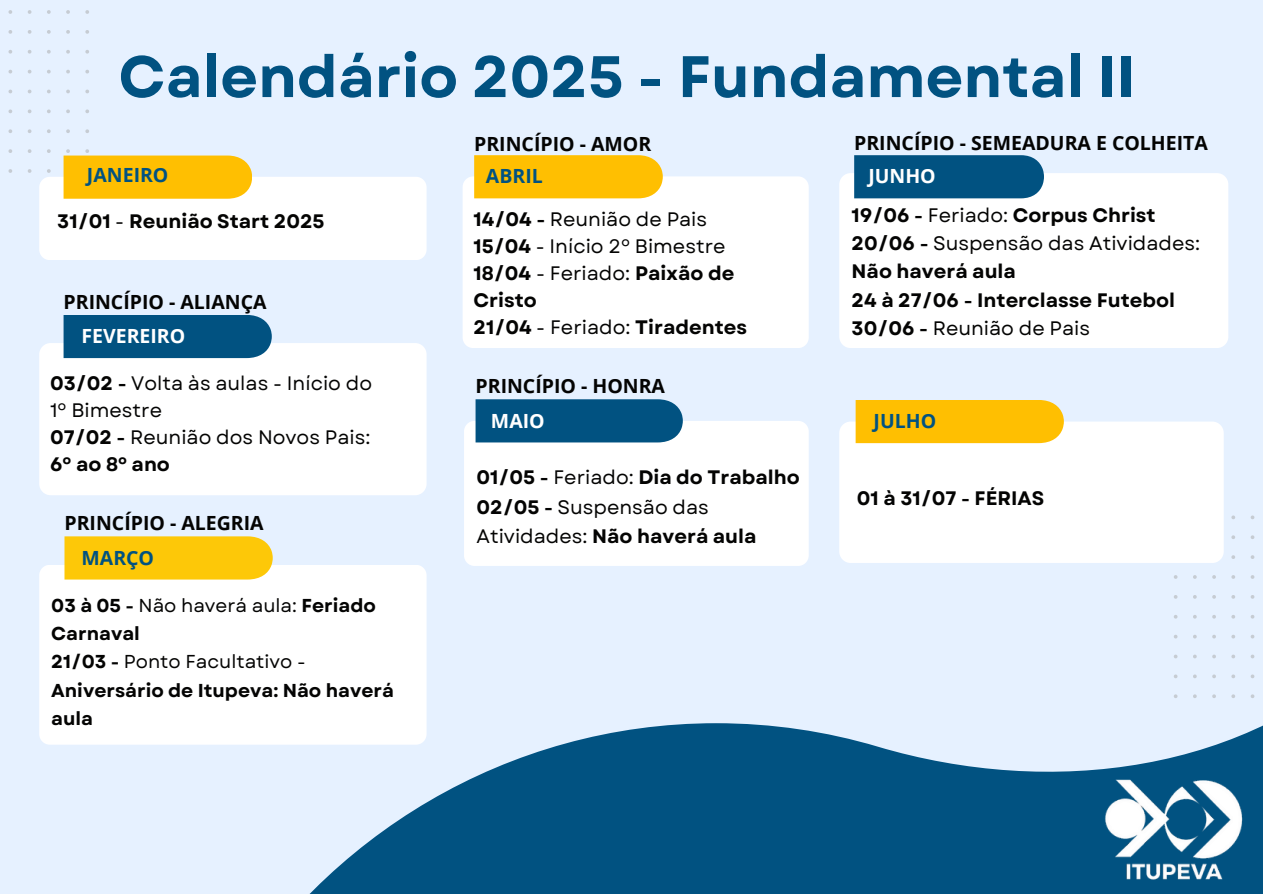
<style>
.page{position:relative;width:1263px;height:894px;background:#fff}
.page>*{position:absolute;margin:0;border:0;box-sizing:border-box;transform-origin:0 0}
.t1{font:700 58.35px "Garet";color:#015281}
.t2{font:19.5px/27px "Garet";color:#040403}
.t3{font:700 19.5px/27px "Garet";color:#040403}
.t4{font:700 19.5px "Open Sans";color:#040403}
.t5{font:700 19.5px "Open Sans";color:#015281}
.t6{font:700 19.5px "Open Sans";color:#fff}
.t7{font:700 18.75px/28.2px "Garet";color:#040403}
.s1{font-weight:400}
.s2{font-weight:700}
</style>
<div class="page">
<div style="left:0;top:0;width:1263px;height:893px;background:#e6f1ff"></div>
<svg style="left:1174px;top:515px;width:81px;height:164px"></svg>
<div style="left:39px;top:343px;width:388px;height:152px;background:#fff;border-radius:11px"></div>
<div style="left:64px;top:315px;width:208px;height:43px;background:#015281"></div>
<div style="left:463px;top:176px;width:346px;height:172px;background:#fff;border-radius:11px"></div>
<div style="left:474px;top:155px;width:189px;height:43px;background:#ffbf01"></div>
<div style="left:464px;top:421px;width:345px;height:144px;background:#fff;border-radius:11px"></div>
<div style="left:476px;top:399px;width:207px;height:43px;background:#015281"></div>
<div style="left:839px;top:173px;width:389px;height:175px;background:#fff;border-radius:11px"></div>
<div style="left:854px;top:155px;width:190px;height:43px;background:#015281"></div>
<div style="left:39px;top:564px;width:388px;height:180px;background:#fff;border-radius:11px"></div>
<div style="left:64px;top:536px;width:209px;height:43px;background:#fdc808"></div>
<div style="left:39px;top:177px;width:388px;height:83px;background:#fff;border-radius:11px"></div>
<svg style="left:8px;top:10px;width:244px;height:189px"></svg>
<svg style="left:224px;top:690px;width:1031px;height:203px;fill:#015281"></svg>
<div style="left:839px;top:421px;width:384px;height:142px;background:#fff;border-radius:11px"></div>
<div style="left:856px;top:400px;width:208px;height:43px;background:#ffbf01"></div>
<img style="left:965px;top:718px;width:298px;height:175px">
<h2 class="t1" style="left:118px;top:35px;width:1019px">Calendário 2025 - Fundamental II</h2>
<p class="t5" style="left:87px;top:161px;width:83px">JANEIRO</p>
<h2 class="t3" style="left:57px;top:208px;width:269px">31/01 <span class="s1">-</span> Reunião Start 2025</h2>
<p class="t4" style="left:64px;top:288px;width:204px">PRINCÍPIO - ALIANÇA</p>
<h2 class="t6" style="left:82px;top:322px;width:105px">FEVEREIRO</h2>
<p class="t2" style="left:50px;top:369px;width:324px"><span class="s2">03/02 -</span> Volta às aulas - Início do<br>1º Bimestre</p>
<p class="t2" style="left:50px;top:423px;width:322px"><span class="s2">07/02 -</span> Reunião dos Novos Pais:<br><span class="s2">6º ao 8º ano</span></p>
<p class="t4" style="left:64px;top:509px;width:201px">PRINCÍPIO - ALEGRIA</p>
<h2 class="t5" style="left:82px;top:543px;width:74px">MARÇO</h2>
<h2 class="t7" style="left:51px;top:591px;width:326px">03 à 05 - <span class="s1">Não haverá aula:</span> Feriado<br>Carnaval</h2>
<h3 class="t7" style="left:51px;top:647px;width:344px">21/03 - <span class="s1">Ponto Facultativo -<br></span>Aniversário de Itupeva: Não haverá aula</h3>
<p class="t4" style="left:474px;top:130px;width:179px">PRINCÍPIO - AMOR</p>
<p class="t5" style="left:486px;top:162px;width:58px">ABRIL</p>
<p class="t2" style="left:473px;top:206px;width:235px"><span class="s2">14/04 -</span> Reunião de Pais</p>
<p class="t2" style="left:473px;top:233px;width:254px"><span class="s2">15/04</span> - Início 2º Bimestre</p>
<p class="t3" style="left:473px;top:260px;width:262px">18/04 <span class="s1">- Feriado:</span> Paixão de<br>Cristo</p>
<p class="t3" style="left:473px;top:314px;width:275px">21/04 <span class="s1">- Feriado:</span> Tiradentes</p>
<p class="t4" style="left:476px;top:371px;width:191px">PRINCÍPIO - HONRA</p>
<h2 class="t6" style="left:491px;top:406px;width:55px">MAIO</h2>
<p class="t3" style="left:476px;top:464px;width:325px">01/05 - <span class="s1">Feriado:</span> Dia do Trabalho</p>
<h2 class="t2" style="left:476px;top:492px;width:281px;line-height:29.2px"><span class="s2">02/05 -</span> Suspensão das<br>Atividades: <span class="s2">Não haverá aula</span></h2>
<h1 class="t4" style="left:854px;top:129px;width:355px">PRINCÍPIO - SEMEADURA E COLHEITA</h1>
<p class="t6" style="left:868px;top:162px;width:69px">JUNHO</p>
<h2 class="t3" style="left:852px;top:202px;width:306px">19/06 - <span class="s1">Feriado:</span> Corpus Christ</h2>
<h2 class="t2" style="left:852px;top:229px;width:350px;line-height:28.2px"><span class="s2">20/06 -</span> Suspensão das Atividades:<br><span class="s2">Não haverá aula</span></h2>
<h2 class="t3" style="left:852px;top:286px;width:325px">24 à 27/06 - Interclasse Futebol</h2>
<h2 class="t2" style="left:852px;top:314px;width:240px"><span class="s2">30/06 -</span> Reunião de Pais</h2>
<p class="t5" style="left:874px;top:407px;width:64px">JULHO</p>
<h2 class="t3" style="left:857px;top:484px;width:189px">01 à 31/07 - FÉRIAS</h2>
</div>
